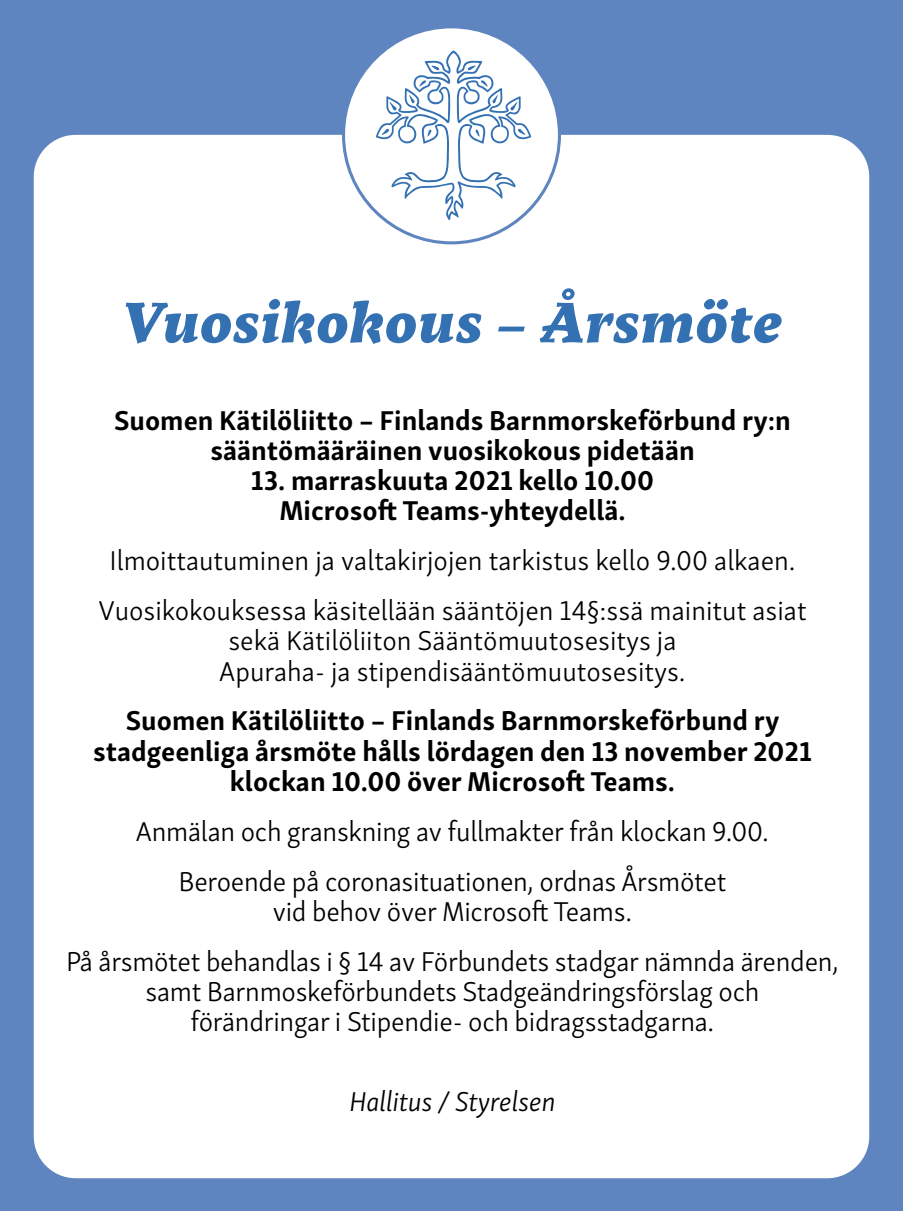
<style>
.page{position:relative;width:903px;height:1211px;background:#fff}
.page>*{position:absolute;margin:0;border:0;box-sizing:border-box;transform-origin:0 0}
.t1{font:italic 900 56px "Tzimmes";letter-spacing:.005em;color:#3471b3}
.t2{font:300 28px/50.1px "Skolar Sans Latn";letter-spacing:-.01em;color:#000;text-align:center}
.t3{font:700 28px/30.1px "Skolar Sans Latn";color:#000;text-align:center}
.t4{font:italic 300 28px "Skolar Sans Latn";color:#000}
</style>
<div class="page">
<div style="left:0;top:0;width:903px;height:1210px;background:#5e85bf"></div>
<div style="left:34px;top:135px;width:835px;height:1043px;background:#fff;border-radius:42px"></div>
<div style="left:343px;top:27px;width:216px;height:216px;background:#fff;border-radius:50%"></div>
<svg style="left:376px;top:51px;width:155px;height:169px"></svg>
<h1 class="t1" style="left:121px;top:284px;width:661px">Vuosikokous – Årsmöte</h1>
<p class="t3" style="left:114px;top:403px;width:678px">Suomen Kätilöliitto – Finlands Barnmorskeförbund ry:n sääntömääräinen vuosikokous pidetään</p>
<p class="t3" style="left:251px;top:463px;width:405px">13. marraskuuta 2021 kello 10.00<br>Microsoft Teams-yhteydellä.</p>
<p class="t2" style="left:98px;top:533px;width:710px">Ilmoittautuminen ja valtakirjojen tarkistus kello 9.00 alkaen.<br>Vuosikokouksessa käsitellään sääntöjen 14§:ssä mainitut asiat</p>
<p class="t2" style="left:219px;top:624px;width:468px;line-height:30.1px">sekä Kätilöliiton Sääntömuutosesitys ja<br>Apuraha- ja stipendisääntömuutosesitys.</p>
<p class="t3" style="left:93px;top:703px;width:720px">Suomen Kätilöliitto – Finlands Barnmorskeförbund ry stadgeenliga årsmöte hålls lördagen den 13 november 2021 klockan 10.00 över Microsoft Teams.</p>
<p class="t2" style="left:136px;top:804px;width:634px">Anmälan och granskning av fullmakter från klockan 9.00.<br>Beroende på coronasituationen, ordnas Årsmötet</p>
<p class="t2" style="left:66px;top:884px;width:774px">vid behov över Microsoft Teams.<br>På årsmötet behandlas i § 14 av Förbundets stadgar nämnda ärenden,</p>
<p class="t2" style="left:145px;top:974px;width:616px;line-height:30.1px">samt Barnmoskeförbundets Stadgeändringsförslag och förändringar i Stipendie- och bidragsstadgarna.</p>
<p class="t4" style="left:349px;top:1080px;width:208px">Hallitus / Styrelsen</p>
</div>
